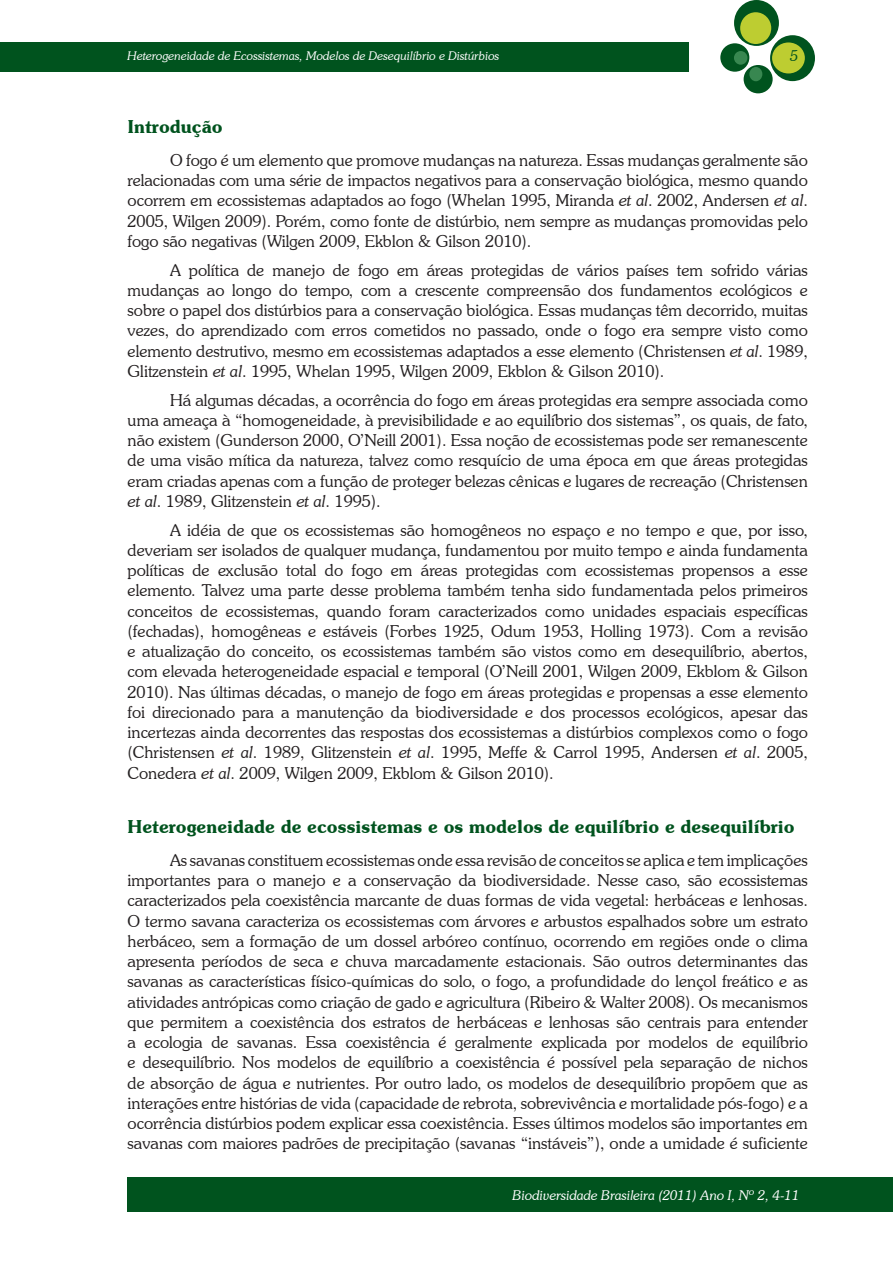
<style>
.page{position:relative;width:893px;height:1263px;background:#fff}
.page>*{position:absolute;margin:0;border:0;box-sizing:border-box;transform-origin:0 0}
.t1{font:600 18px "Souvenir IT Cby BT";color:#00531e}
.t2{font:300 16.5px/20.2px "Souvenir IT Cby BT";color:#231f20;text-align:justify}
.t3{font:italic 300 15px "Souvenir IT Cby BT";color:#00531e}
.t4{font:italic 300 13.5px "Souvenir IT Cby BT";color:#fff}
.t5{font:italic 300 12px "Souvenir IT Cby BT";color:#fff}
.s1{font-style:italic}
</style>
<div class="page">
<div style="left:0;top:43px;width:689px;height:29px;background:#00531e"></div>
<div style="left:734px;top:0;width:45px;height:46px;background:#00531e;border-radius:50%"></div>
<div style="left:770px;top:35px;width:45px;height:46px;background:#00531e;border-radius:50%"></div>
<div style="left:720px;top:43px;width:29px;height:29px;background:#00531e;border-radius:50%"></div>
<div style="left:744px;top:65px;width:29px;height:28px;background:#00531e;border-radius:50%"></div>
<div style="left:740px;top:12px;width:31px;height:32px;background:#bdcd31;border-radius:50%"></div>
<div style="left:772px;top:42px;width:33px;height:31px;background:#bdcd31;border-radius:50%"></div>
<div style="left:734px;top:51px;width:13px;height:14px;background:#388750;border-radius:50%"></div>
<div style="left:749px;top:67px;width:13px;height:14px;background:#388750;border-radius:50%"></div>
<div style="left:128px;top:1178px;width:765px;height:34px;background:#00531e"></div>
<p class="t5" style="left:128px;top:49px;width:373px">Heterogeneidade de Ecossistemas, Modelos de Desequilíbrio e Distúrbios</p>
<p class="t3" style="left:790px;top:46px;width:10px">5</p>
<p class="t1" style="left:128px;top:115px;width:97px">Introdução</p>
<p class="t2" style="left:128px;top:150px;width:682px;text-indent:43px">O fogo é um elemento que promove mudanças na natureza. Essas mudanças geralmente são relacionadas com uma série de impactos negativos para a conservação biológica, mesmo quando ocorrem em ecossistemas adaptados ao fogo (Whelan 1995, Miranda <span class="s1">et al</span>. 2002, Andersen <span class="s1">et al</span>.<br>2005, Wilgen 2009). Porém, como fonte de distúrbio, nem sempre as mudanças promovidas pelo fogo são negativas (Wilgen 2009, Ekblon &amp; Gilson 2010).</p>
<p class="t2" style="left:128px;top:259px;width:682px;text-indent:43px">A política de manejo de fogo em áreas protegidas de vários países tem sofrido várias mudanças ao longo do tempo, com a crescente compreensão dos fundamentos ecológicos e sobre o papel dos distúrbios para a conservação biológica. Essas mudanças têm decorrido, muitas vezes, do aprendizado com erros cometidos no passado, onde o fogo era sempre visto como elemento destrutivo, mesmo em ecossistemas adaptados a esse elemento (Christensen <span class="s1">et al</span>. 1989, Glitzenstein <span class="s1">et al</span>. 1995, Whelan 1995, Wilgen 2009, Ekblon &amp; Gilson 2010).</p>
<p class="t2" style="left:128px;top:389px;width:682px;text-indent:43px">Há algumas décadas, a ocorrência do fogo em áreas protegidas era sempre associada como uma ameaça à “homogeneidade, à previsibilidade e ao equilíbrio dos sistemas”, os quais, de fato, não existem (Gunderson 2000, O’Neill 2001). Essa noção de ecossistemas pode ser remanescente de uma visão mítica da natureza, talvez como resquício de uma época em que áreas protegidas eram criadas apenas com a função de proteger belezas cênicas e lugares de recreação (Christensen <span class="s1">et al</span>. 1989, Glitzenstein <span class="s1">et al</span>. 1995).</p>
<p class="t2" style="left:128px;top:519px;width:682px;text-indent:43px">A idéia de que os ecossistemas são homogêneos no espaço e no tempo e que, por isso, deveriam ser isolados de qualquer mudança, fundamentou por muito tempo e ainda fundamenta políticas de exclusão total do fogo em áreas protegidas com ecossistemas propensos a esse elemento. Talvez uma parte desse problema também tenha sido fundamentada pelos primeiros conceitos de ecossistemas, quando foram caracterizados como unidades espaciais específicas (fechadas), homogêneas e estáveis (Forbes 1925, Odum 1953, Holling 1973). Com a revisão e atualização do conceito, os ecossistemas também são vistos como em desequilíbrio, abertos, com elevada heterogeneidade espacial e temporal (O’Neill 2001, Wilgen 2009, Ekblom &amp; Gilson 2010). Nas últimas décadas, o manejo de fogo em áreas protegidas e propensas a esse elemento foi direcionado para a manutenção da biodiversidade e dos processos ecológicos, apesar das incertezas ainda decorrentes das respostas dos ecossistemas a distúrbios complexos como o fogo (Christensen <span class="s1">et al</span>. 1989, Glitzenstein <span class="s1">et al</span>. 1995, Meffe &amp; Carrol 1995, Andersen <span class="s1">et al</span>. 2005, Conedera <span class="s1">et al</span>. 2009, Wilgen 2009, Ekblom &amp; Gilson 2010).</p>
<p class="t1" style="left:128px;top:815px;width:669px">Heterogeneidade de ecossistemas e os modelos de equilíbrio e desequilíbrio</p>
<p class="t2" style="left:128px;top:849px;width:682px;text-indent:43px">As savanas constituem ecossistemas onde essa revisão de conceitos se aplica e tem implicações importantes para o manejo e a conservação da biodiversidade. Nesse caso, são ecossistemas caracterizados pela coexistência marcante de duas formas de vida vegetal: herbáceas e lenhosas.<br>O termo savana caracteriza os ecossistemas com árvores e arbustos espalhados sobre um estrato herbáceo, sem a formação de um dossel arbóreo contínuo, ocorrendo em regiões onde o clima apresenta períodos de seca e chuva marcadamente estacionais. São outros determinantes das savanas as características físico-químicas do solo, o fogo, a profundidade do lençol freático e as atividades antrópicas como criação de gado e agricultura (Ribeiro &amp; Walter 2008). Os mecanismos que permitem a coexistência dos estratos de herbáceas e lenhosas são centrais para entender a ecologia de savanas. Essa coexistência é geralmente explicada por modelos de equilíbrio e desequilíbrio. Nos modelos de equilíbrio a coexistência é possível pela separação de nichos de absorção de água e nutrientes. Por outro lado, os modelos de desequilíbrio propõem que as interações entre histórias de vida (capacidade de rebrota, sobrevivência e mortalidade pós-fogo) e a ocorrência distúrbios podem explicar essa coexistência. Esses últimos modelos são importantes em savanas com maiores padrões de precipitação (savanas “instáveis”), onde a umidade é suficiente</p>
<p class="t4" style="left:513px;top:1187px;width:288px">Biodiversidade Brasileira (2011) Ano I, Nº 2, 4-11</p>
</div>
